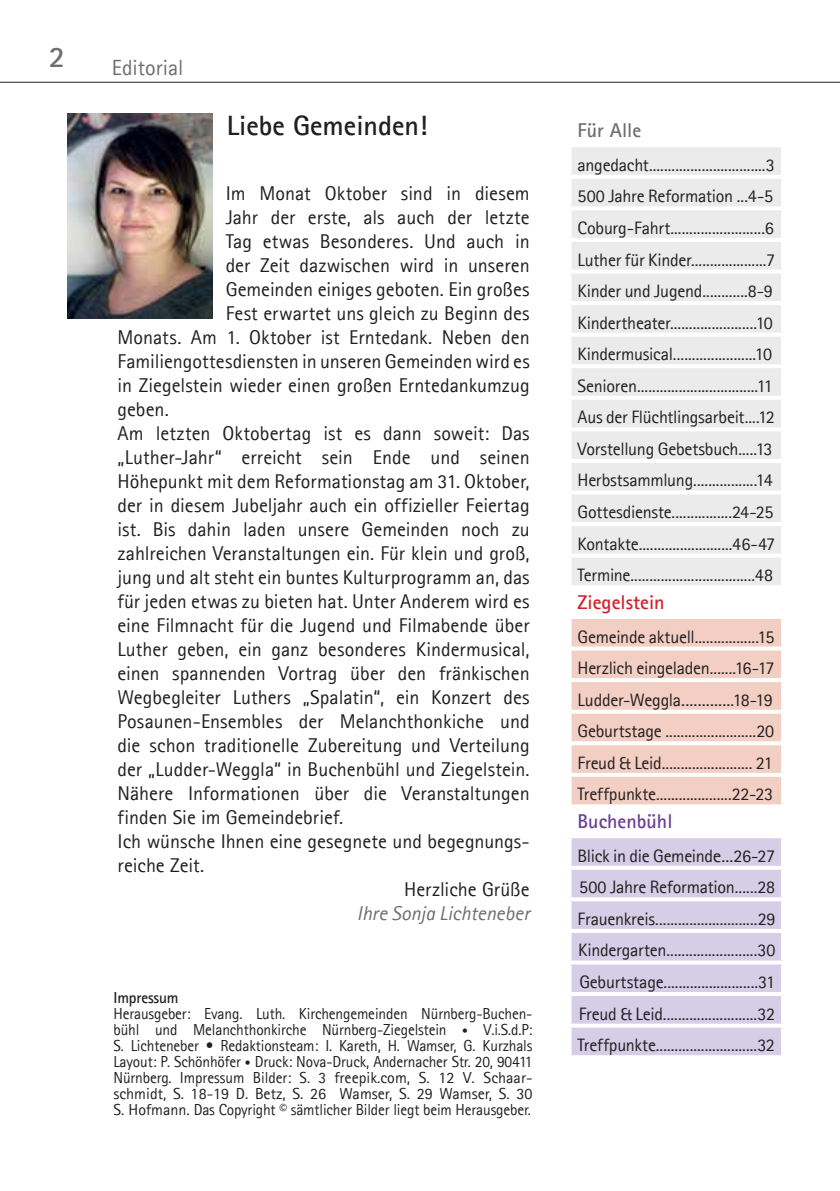
<style>
.page{position:relative;width:840px;height:1191px;background:#fff}
.page>*{position:absolute;margin:0;border:0;box-sizing:border-box;transform-origin:0 0}
.t1{font:700 30px "Agfa Rotis Sans Serif";color:#6d6e71}
.t2{font:700 28px "Agfa Rotis Sans Serif";color:#231f20}
.t3{font:22px "Agfa Rotis Sans Serif";color:#6d6e71}
.t4{font:20px "Agfa Rotis Sans Serif";color:#231f20}
.t5{font:italic 20px "Agfa Rotis Sans Serif";letter-spacing:-.005em;color:#6d6e71}
.t6{font:700 20px "Agfa Rotis Sans Serif";color:#d2232a}
.t7{font:700 20px "Agfa Rotis Sans Serif";color:#6c3f98}
.t8{font:700 20px "Agfa Rotis Sans Serif";color:#6d6e71}
.t9{font:18px/31.6px "Agfa Rotis Sans Serif";letter-spacing:-.015em;color:#231f20;text-align:justify}
.t10{font:16px/16px "Agfa Rotis Sans Serif";letter-spacing:-.01em;color:#231f20;text-align:justify;scale:.96 1}
.t11{font:700 16px "Agfa Rotis Sans Serif";letter-spacing:-.01em;color:#231f20;scale:.96 1}
.s1{font-size:12px}
</style>
<div class="page">
<hr style="left:0;top:82px;width:839px;height:1px;background:#231f20">
<img style="left:67px;top:113px;width:146px;height:205px">
<div style="left:572px;top:147px;width:208px;height:438px;background:#ebebec"></div>
<div style="left:571px;top:619px;width:209px;height:185px;background:#f2cfc2"></div>
<div style="left:571px;top:838px;width:209px;height:217px;background:#d6cde6"></div>
<svg style="left:780px;top:242px;width:1px;height:27px"></svg>
<svg style="left:780px;top:274px;width:1px;height:27px"></svg>
<svg style="left:780px;top:305px;width:1px;height:28px"></svg>
<svg style="left:780px;top:337px;width:1px;height:27px"></svg>
<svg style="left:780px;top:368px;width:1px;height:28px"></svg>
<svg style="left:780px;top:400px;width:1px;height:27px"></svg>
<svg style="left:780px;top:431px;width:1px;height:28px"></svg>
<svg style="left:780px;top:463px;width:1px;height:27px"></svg>
<svg style="left:780px;top:494px;width:1px;height:28px"></svg>
<svg style="left:780px;top:526px;width:1px;height:27px"></svg>
<svg style="left:780px;top:558px;width:1px;height:27px"></svg>
<hr style="left:567px;top:175px;width:213px;height:4px;background:#fff">
<hr style="left:567px;top:206px;width:213px;height:4px;background:#fff">
<hr style="left:567px;top:238px;width:217px;height:4px;background:#fff">
<hr style="left:567px;top:269px;width:217px;height:4px;background:#fff">
<hr style="left:567px;top:301px;width:217px;height:4px;background:#fff">
<hr style="left:567px;top:333px;width:217px;height:4px;background:#fff">
<hr style="left:567px;top:364px;width:217px;height:4px;background:#fff">
<hr style="left:567px;top:396px;width:217px;height:4px;background:#fff">
<hr style="left:567px;top:427px;width:217px;height:4px;background:#fff">
<hr style="left:567px;top:459px;width:217px;height:4px;background:#fff">
<hr style="left:567px;top:490px;width:217px;height:4px;background:#fff">
<hr style="left:567px;top:522px;width:217px;height:4px;background:#fff">
<svg style="left:572px;top:553px;width:209px;height:4px"></svg>
<svg style="left:780px;top:147px;width:1px;height:28px"></svg>
<svg style="left:780px;top:179px;width:1px;height:27px"></svg>
<svg style="left:780px;top:210px;width:1px;height:28px"></svg>
<svg style="left:780px;top:619px;width:1px;height:27px"></svg>
<svg style="left:570px;top:646px;width:213px;height:4px"></svg>
<svg style="left:780px;top:650px;width:3px;height:28px"></svg>
<hr style="left:567px;top:678px;width:217px;height:4px;background:#fff">
<svg style="left:780px;top:682px;width:2px;height:27px"></svg>
<svg style="left:780px;top:713px;width:3px;height:28px"></svg>
<svg style="left:780px;top:745px;width:3px;height:28px"></svg>
<svg style="left:570px;top:709px;width:213px;height:4px"></svg>
<svg style="left:570px;top:741px;width:213px;height:4px"></svg>
<hr style="left:567px;top:773px;width:217px;height:4px;background:#fff">
<svg style="left:780px;top:777px;width:1px;height:27px"></svg>
<svg style="left:780px;top:838px;width:2px;height:27px"></svg>
<svg style="left:571px;top:865px;width:211px;height:4px"></svg>
<svg style="left:780px;top:870px;width:1px;height:27px"></svg>
<svg style="left:780px;top:901px;width:3px;height:28px"></svg>
<svg style="left:780px;top:933px;width:1px;height:27px"></svg>
<svg style="left:570px;top:897px;width:213px;height:4px"></svg>
<hr style="left:567px;top:929px;width:217px;height:4px;background:#fff">
<svg style="left:570px;top:960px;width:213px;height:4px"></svg>
<svg style="left:780px;top:964px;width:3px;height:28px"></svg>
<hr style="left:567px;top:992px;width:217px;height:4px;background:#fff">
<svg style="left:780px;top:996px;width:1px;height:27px"></svg>
<svg style="left:570px;top:1023px;width:213px;height:4px"></svg>
<svg style="left:780px;top:1027px;width:3px;height:28px"></svg>
<svg style="left:570px;top:804px;width:213px;height:1px"></svg>
<h1 class="t1" style="left:49px;top:38px;width:18px">2</h1>
<p class="t3" style="left:112px;top:55px;width:73px">Editorial</p>
<h2 class="t2" style="left:226px;top:108px;width:202px">Liebe Gemeinden!</h2>
<p class="t8" style="left:577px;top:118px;width:65px">Für Alle</p>
<p class="t9" style="left:577px;top:149px;width:199px;text-align:left">angedacht...............................3<br>500 Jahre Reformation ...4-5<br>Coburg-Fahrt.........................6<br>Luther für Kinder....................7<br>Kinder und Jugend............8-9<br>Kindertheater.......................10<br>Kindermusical......................10<br>Senioren................................11<br>Aus der Flüchtlingsarbeit....12<br>Vorstellung Gebetsbuch.....13<br>Herbstsammlung.................14<br>Gottesdienste................24-25<br>Kontakte.........................46-47<br>Termine.................................48</p>
<p class="t6" style="left:577px;top:589px;width:88px">Ziegelstein</p>
<p class="t9" style="left:577px;top:620px;width:198px">Gemeinde aktuell.................15<br>Herzlich eingeladen.......16-17<br>Ludder-Weggla.............18-19<br>Geburtstage ........................20<br>Freud &amp; Leid........................ 21<br>Treffpunkte....................22-23</p>
<p class="t7" style="left:577px;top:808px;width:96px">Buchenbühl</p>
<p class="t9" style="left:577px;top:839px;width:199px">Blick in die Gemeinde...26-27<br>500 Jahre Reformation......28<br>Frauenkreis...........................29<br>Kindergarten........................30<br>Geburtstage.........................31<br>Freud &amp; Leid.........................32<br>Treffpunkte...........................32</p>
<p class="t4" style="left:225px;top:181px;width:305px">Im Monat Oktober sind in diesem</p>
<p class="t4" style="left:225px;top:205px;width:305px">Jahr der erste, als auch der letzte</p>
<p class="t4" style="left:225px;top:229px;width:305px">Tag etwas Besonderes. Und auch in</p>
<p class="t4" style="left:225px;top:253px;width:305px">der Zeit dazwischen wird in unseren</p>
<p class="t4" style="left:225px;top:277px;width:305px">Gemeinden einiges geboten. Ein großes</p>
<p class="t4" style="left:225px;top:301px;width:305px">Fest erwartet uns gleich zu Beginn des</p>
<p class="t4" style="left:117px;top:325px;width:413px">Monats. Am 1. Oktober ist Erntedank. Neben den</p>
<p class="t4" style="left:117px;top:349px;width:413px">Familiengottesdiensten in unseren Gemeinden wird es</p>
<p class="t4" style="left:117px;top:373px;width:413px">in Ziegelstein wieder einen großen Erntedankumzug</p>
<p class="t4" style="left:117px;top:397px;width:53px">geben.</p>
<p class="t4" style="left:117px;top:421px;width:413px">Am letzten Oktobertag ist es dann soweit: Das</p>
<p class="t4" style="left:117px;top:445px;width:413px">„Luther-Jahr“ erreicht sein Ende und seinen</p>
<p class="t4" style="left:117px;top:469px;width:413px">Höhepunkt mit dem Reformationstag am 31. Oktober,</p>
<p class="t4" style="left:117px;top:493px;width:413px">der in diesem Jubeljahr auch ein offizieller Feiertag</p>
<p class="t4" style="left:117px;top:517px;width:413px">ist. Bis dahin laden unsere Gemeinden noch zu</p>
<p class="t4" style="left:117px;top:541px;width:413px">zahlreichen Veranstaltungen ein. Für klein und groß,</p>
<p class="t4" style="left:117px;top:565px;width:413px">jung und alt steht ein buntes Kulturprogramm an, das</p>
<p class="t4" style="left:117px;top:589px;width:413px">für jeden etwas zu bieten hat. Unter Anderem wird es</p>
<p class="t4" style="left:117px;top:613px;width:413px">eine Filmnacht für die Jugend und Filmabende über</p>
<p class="t4" style="left:117px;top:637px;width:413px">Luther geben, ein ganz besonderes Kindermusical,</p>
<p class="t4" style="left:117px;top:661px;width:413px">einen spannenden Vortrag über den fränkischen</p>
<p class="t4" style="left:117px;top:685px;width:413px">Wegbegleiter Luthers „Spalatin“, ein Konzert des</p>
<p class="t4" style="left:117px;top:709px;width:413px">Posaunen-Ensembles der Melanchthonkiche und</p>
<p class="t4" style="left:117px;top:733px;width:413px">die schon traditionelle Zubereitung und Verteilung</p>
<p class="t4" style="left:117px;top:757px;width:413px">der „Ludder-Weggla“ in Buchenbühl und Ziegelstein.</p>
<p class="t4" style="left:117px;top:781px;width:413px">Nähere Informationen über die Veranstaltungen</p>
<p class="t4" style="left:117px;top:805px;width:227px">finden Sie im Gemeindebrief.</p>
<p class="t4" style="left:117px;top:829px;width:413px">Ich wünsche Ihnen eine gesegnete und begegnungs-</p>
<p class="t4" style="left:117px;top:853px;width:88px">reiche Zeit.</p>
<p class="t4" style="left:404px;top:877px;width:127px">Herzliche Grüße</p>
<p class="t5" style="left:357px;top:901px;width:174px">Ihre Sonja Lichteneber</p>
<p class="t11" style="left:113px;top:987px;width:69px">Impressum</p>
<p class="t10" style="left:113px;top:1005px;width:438px">Herausgeber: Evang. Luth. Kirchengemeinden Nürnberg-Buchen&shy;bühl und Melanchthonkirche Nürnberg-Ziegelstein <span class="s1">•</span> V.i.S.d.P:<br>S. Lichteneber • Redaktionsteam: I. Kareth, H. Wamser, G. Kurzhals Layout: P. Schönhöfer <span class="s1">•</span> Druck: Nova-Druck, Andernacher Str. 20, 90411<br>Nürnberg. Impressum Bilder: S. 3 freepik.com, S. 12 V. Schaar&shy;schmidt, S. 18-19 D. Betz, S. 26 Wamser, S. 29 Wamser, S. 30<br>S. Hofmann. Das Copyright © sämtlicher Bilder liegt beim Herausgeber.</p>
</div>
